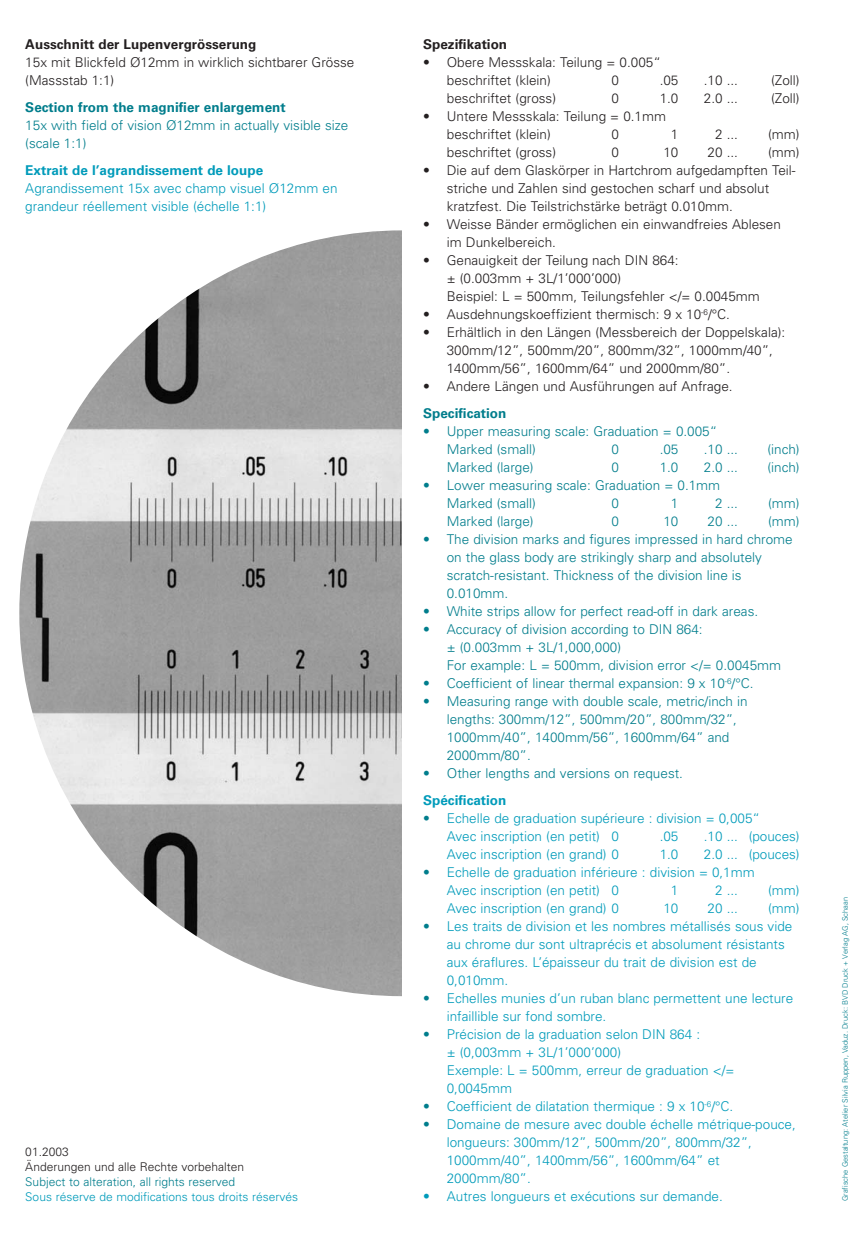
<style>
.page{position:relative;width:868px;height:1238px;background:#fff}
.page>*{position:absolute;margin:0;border:0;box-sizing:border-box;transform-origin:0 0}
.t1{font:300 13.5px/18px "Univers";color:#009bba}
.t2{font:300 13.5px/18px "Univers";color:#231f20}
.t3{font:300 13.5px/18px "Univers";color:#007d8c}
.t4{font:700 13.5px "Univers";color:#007d8c}
.t5{font:700 13.5px "Univers";color:#009bba}
.t6{font:700 13.5px "Univers";color:#231f20}
.t7{font:300 12px "Univers";color:#009bba}
.t8{font:300 12px/15px "Univers";color:#231f20}
.t9{font:300 12px "Univers";color:#007d8c}
.t10{font:300 7.5px "Univers";color:#007d8c}
.s1{color:#007d8c}
</style>
<div class="page">
<img style="left:19px;top:230px;width:766px;height:766px;border-radius:50%">
<div style="left:402px;top:219px;width:25px;height:837px;background:#fff"></div>
<div style="left:423px;top:39px;width:376px;height:1198px;background:#fff"></div>
<p class="t6" style="left:25px;top:39px;width:232px">Ausschnitt der Lupenvergrösserung</p>
<p class="t2" style="left:25px;top:54px;width:330px">15x mit Blickfeld Ø12mm in wirklich sichtbarer Grösse (Massstab 1:1)</p>
<p class="t4" style="left:25px;top:102px;width:262px">Section from the magnifier enlargement</p>
<p class="t3" style="left:25px;top:117px;width:324px">15x with field of vision Ø12mm in actually visible size (scale 1:1)</p>
<p class="t5" style="left:25px;top:165px;width:239px">Extrait de l’agrandissement de loupe</p>
<p class="t1" style="left:25px;top:180px;width:314px">Agrandissement 15x avec champ visuel Ø12mm en grandeur réellement visible (échelle 1:1)</p>
<p class="t8" style="left:25px;top:1145px;width:220px">01.2003<br>Änderungen und alle Rechte vorbehalten</p>
<p class="t9" style="left:25px;top:1177px;width:211px">Subject to alteration, all rights reserved</p>
<p class="t7" style="left:25px;top:1192px;width:274px">Sous réserve de modifications tous droits réservés</p>
<p class="t6" style="left:423px;top:39px;width:86px">Spezifikation</p>
<p class="t2" style="left:447px;top:54px;width:215px;text-indent:-24px">• Obere Messskala: Teilung = 0.005“ beschriftet (klein)</p>
<p class="t2" style="left:611px;top:72px;width:9px">0</p>
<p class="t2" style="left:659px;top:72px;width:20px">.05</p>
<p class="t2" style="left:703px;top:72px;width:36px">.10 ...</p>
<p class="t2" style="left:771px;top:72px;width:30px">(Zoll)</p>
<p class="t2" style="left:447px;top:90px;width:111px">beschriftet (gross)</p>
<p class="t2" style="left:611px;top:90px;width:9px">0</p>
<p class="t2" style="left:659px;top:90px;width:20px">1.0</p>
<p class="t2" style="left:703px;top:90px;width:36px">2.0 ...</p>
<p class="t2" style="left:771px;top:90px;width:30px">(Zoll)</p>
<p class="t2" style="left:447px;top:108px;width:221px;text-indent:-24px">• Untere Messskala: Teilung = 0.1mm beschriftet (klein)</p>
<p class="t2" style="left:611px;top:126px;width:9px">0</p>
<p class="t2" style="left:670px;top:126px;width:9px">1</p>
<p class="t2" style="left:715px;top:126px;width:24px">2 ...</p>
<p class="t2" style="left:768px;top:126px;width:33px">(mm)</p>
<p class="t2" style="left:447px;top:144px;width:111px">beschriftet (gross)</p>
<p class="t2" style="left:611px;top:144px;width:9px">0</p>
<p class="t2" style="left:663px;top:144px;width:17px">10</p>
<p class="t2" style="left:707px;top:144px;width:32px">20 ...</p>
<p class="t2" style="left:768px;top:144px;width:33px">(mm)</p>
<p class="t2" style="left:446px;top:162px;width:350px;text-indent:-24px">• Die auf dem Glaskörper in Hartchrom aufgedampften Teil&shy;striche und Zahlen sind gestochen scharf und absolut kratzfest. Die Teilstrichstärke beträgt 0.010mm.</p>
<p class="t2" style="left:446px;top:216px;width:335px;text-indent:-24px">• Weisse Bänder ermöglichen ein einwandfreies Ablesen im Dunkelbereich.</p>
<p class="t2" style="left:446px;top:252px;width:314px;text-indent:-24px">• Genauigkeit der Teilung nach DIN 864:<br>± (0.003mm + 3L/1’000’000)<br>Beispiel: L = 500mm, Teilungsfehler &lt;/= 0.0045mm</p>
<p class="t2" style="left:423px;top:306px;width:308px">• Ausdehnungskoeffizient thermisch: 9 x 10<sup>-6</sup>/°C.</p>
<p class="t2" style="left:446px;top:324px;width:340px;text-indent:-24px">• Erhältlich in den Längen (Messbereich der Doppelskala):<br>300mm/12”, 500mm/20”, 800mm/32”, 1000mm/40”,<br>1400mm/56”, 1600mm/64” und 2000mm/80”.</p>
<p class="t2" style="left:423px;top:378px;width:311px">• Andere Längen und Ausführungen auf Anfrage.</p>
<p class="t4" style="left:423px;top:408px;width:85px">Specification</p>
<p class="t3" style="left:447px;top:423px;width:272px;text-indent:-24px">• Upper measuring scale: Graduation = 0.005“<br>Marked (small)</p>
<p class="t3" style="left:611px;top:441px;width:9px">0</p>
<p class="t3" style="left:659px;top:441px;width:20px">.05</p>
<p class="t3" style="left:703px;top:441px;width:36px">.10 ...</p>
<p class="t3" style="left:767px;top:441px;width:34px">(inch)</p>
<p class="t3" style="left:447px;top:459px;width:88px">Marked (large)</p>
<p class="t3" style="left:611px;top:459px;width:9px">0</p>
<p class="t3" style="left:659px;top:459px;width:20px">1.0</p>
<p class="t3" style="left:703px;top:459px;width:36px">2.0 ...</p>
<p class="t3" style="left:767px;top:459px;width:34px">(inch)</p>
<p class="t3" style="left:447px;top:477px;width:275px;text-indent:-24px">• Lower measuring scale: Graduation = 0.1mm<br>Marked (small)</p>
<p class="t3" style="left:611px;top:495px;width:9px">0</p>
<p class="t3" style="left:670px;top:495px;width:9px">1</p>
<p class="t3" style="left:715px;top:495px;width:24px">2 ...</p>
<p class="t3" style="left:768px;top:495px;width:33px">(mm)</p>
<p class="t3" style="left:447px;top:513px;width:88px">Marked (large)</p>
<p class="t3" style="left:611px;top:513px;width:9px">0</p>
<p class="t3" style="left:663px;top:513px;width:17px">10</p>
<p class="t3" style="left:707px;top:513px;width:32px">20 ...</p>
<p class="t3" style="left:768px;top:513px;width:33px">(mm)</p>
<p class="t3" style="left:446px;top:531px;width:347px;text-indent:-24px">• The division marks and figures impressed in hard chrome on the glass body are strikingly sharp and absolutely scratch-resistant. Thickness of the division line is 0.010mm.</p>
<p class="t3" style="left:423px;top:603px;width:336px">• White strips allow for perfect read-off in dark areas.</p>
<p class="t3" style="left:446px;top:621px;width:336px;text-indent:-24px">• Accuracy of division according to DIN 864:<br>± (0.003mm + 3L/1,000,000)<br>For example: L = 500mm, division error &lt;/= 0.0045mm</p>
<p class="t3" style="left:423px;top:675px;width:332px">• Coefficient of linear thermal expansion: 9 x 10<sup>-6</sup>/°C.</p>
<p class="t3" style="left:446px;top:693px;width:302px;text-indent:-24px">• Measuring range with double scale, metric/inch in lengths: 300mm/12”, 500mm/20”, 800mm/32”, 1000mm/40”, 1400mm/56”, 1600mm/64” and 2000mm/80”.</p>
<p class="t3" style="left:423px;top:765px;width:261px">• Other lengths and versions on request.</p>
<p class="t5" style="left:423px;top:795px;width:85px">Spécification</p>
<p class="t1" style="left:447px;top:810px;width:314px;text-indent:-24px"><span class="s1">•</span> Echelle de graduation supérieure : division = 0,005“<br>Avec inscription (en petit) 0</p>
<p class="t1" style="left:659px;top:828px;width:20px">.05</p>
<p class="t1" style="left:703px;top:828px;width:97px">.10 ... (pouces)</p>
<p class="t1" style="left:447px;top:846px;width:173px">Avec inscription (en grand) 0</p>
<p class="t1" style="left:659px;top:846px;width:20px">1.0</p>
<p class="t1" style="left:703px;top:846px;width:97px">2.0 ... (pouces)</p>
<p class="t1" style="left:447px;top:864px;width:309px;text-indent:-24px"><span class="s1">•</span> Echelle de graduation inférieure : division = 0,1mm<br>Avec inscription (en petit) 0</p>
<p class="t1" style="left:670px;top:882px;width:9px">1</p>
<p class="t1" style="left:715px;top:882px;width:24px">2 ...</p>
<p class="t1" style="left:768px;top:882px;width:33px">(mm)</p>
<p class="t1" style="left:447px;top:900px;width:173px">Avec inscription (en grand) 0</p>
<p class="t1" style="left:663px;top:900px;width:17px">10</p>
<p class="t1" style="left:707px;top:900px;width:32px">20 ...</p>
<p class="t1" style="left:768px;top:900px;width:33px">(mm)</p>
<p class="t1" style="left:446px;top:918px;width:347px;text-indent:-24px"><span class="s1">•</span> Les traits de division et les nombres métallisés sous vide au chrome dur sont ultraprécis et absolument résistants aux éraflures. L’épaisseur du trait de division est de 0,010mm.</p>
<p class="t1" style="left:446px;top:990px;width:348px;text-indent:-24px"><span class="s1">•</span> Echelles munies d’un ruban blanc permettent une lecture infaillible sur fond sombre.</p>
<p class="t1" style="left:446px;top:1026px;width:289px;text-indent:-24px"><span class="s1">•</span> Précision de la graduation selon DIN 864 :<br>± (0,003mm + 3L/1’000’000)<br>Exemple: L = 500mm, erreur de graduation &lt;/=<br>0,0045mm</p>
<p class="t1" style="left:423px;top:1098px;width:311px"><span class="s1">•</span> Coefficient de dilatation thermique : 9 x 10<sup>-6</sup>/°C.</p>
<p class="t1" style="left:446px;top:1116px;width:350px;text-indent:-24px"><span class="s1">•</span> Domaine de mesure avec double échelle métrique-pouce, longueurs: 300mm/12”, 500mm/20”, 800mm/32”, 1000mm/40”, 1400mm/56”, 1600mm/64” et 2000mm/80”.</p>
<p class="t1" style="left:423px;top:1188px;width:301px">• Autres longueurs et exécutions sur demande.</p>
<p class="t10" style="left:842px;top:1201px;width:306px;rotate:-90deg">Grafische Gestaltung: Atelier Silvia Ruppen, Vaduz. Druck: BVD Druck + Verlag AG, Schaan</p>
</div>
